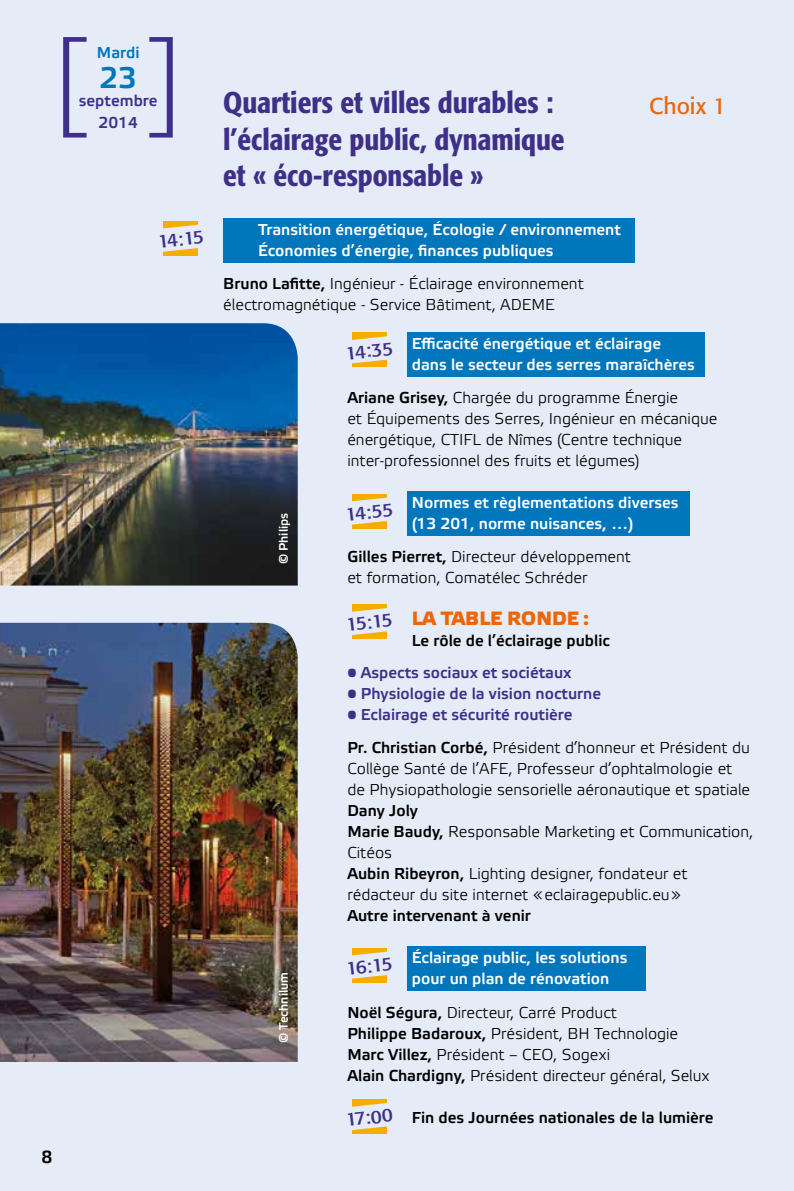
<style>
.page{position:relative;width:794px;height:1191px;background:#e5ecf8}
.page>*{position:absolute;margin:0;border:0;box-sizing:border-box;transform-origin:0 0}
.t1{font:300 125.83px "Myriad Pro";color:#3e3089;scale:1.09 1}
.t2{font:500 condensed 29.75px/36.8px "Formata";color:#3e3089}
.t3{font:700 29.75px "Elektra Light Pro";color:#0076bd}
.t4{font:22.75px "Formata";color:#ec6608}
.t5{font:condensed 19.25px "Formata";color:#3e3089;scale:1.25 1}
.t6{font:700 19.25px "Elektra Medium Pro";color:#ec6608}
.t7{font:700 17.5px "Elektra Light Pro";color:#000}
.t8{font:15.75px/21px "Elektra Light Pro";color:#000}
.t9{font:700 15.75px/21px "Elektra Light Pro";color:#fff}
.t10{font:700 15.75px "Elektra Light Pro";color:#000}
.t11{font:700 15.75px "Elektra Light Pro";color:#3e3089}
.t12{font:700 15.75px "Elektra Light Pro";color:#0076bd}
.t13{font:700 12.25px "Elektra Light Pro";color:#fff}
.s1{font-weight:700}
.s2{font-weight:700;color:#3e3089}
</style>
<div class="page">
<img style="left:0;top:623px;width:298px;height:439px">
<img style="left:0;top:323px;width:298px;height:262px">
<div style="left:407px;top:491px;width:283px;height:45px;background:#0076bd"></div>
<div style="left:407px;top:332px;width:297px;height:45px;background:#0076bd"></div>
<div style="left:407px;top:946px;width:238px;height:45px;background:#0076bd"></div>
<div style="left:223px;top:218px;width:412px;height:45px;background:#0076bd"></div>
<div style="left:163px;top:221px;width:35px;height:34px;background:#f8ac00"></div>
<svg style="left:163px;top:224px;width:35px;height:28px"></svg>
<div style="left:352px;top:332px;width:35px;height:35px;background:#f8ac00"></div>
<svg style="left:352px;top:336px;width:35px;height:28px"></svg>
<div style="left:352px;top:494px;width:35px;height:34px;background:#f8ac00"></div>
<svg style="left:352px;top:497px;width:35px;height:28px"></svg>
<div style="left:352px;top:604px;width:35px;height:35px;background:#f8ac00"></div>
<svg style="left:352px;top:608px;width:35px;height:27px"></svg>
<div style="left:352px;top:947px;width:35px;height:35px;background:#f8ac00"></div>
<svg style="left:352px;top:951px;width:35px;height:28px"></svg>
<div style="left:352px;top:1099px;width:35px;height:35px;background:#f8ac00"></div>
<svg style="left:352px;top:1103px;width:35px;height:27px"></svg>
<h1 class="t1" style="left:51px;top:12px;width:35px">[</h1>
<p class="t12" style="left:97px;top:44px;width:44px">Mardi</p>
<h2 class="t3" style="left:100px;top:62px;width:39px">23</h2>
<p class="t11" style="left:79px;top:92px;width:80px">septembre</p>
<p class="t11" style="left:98px;top:114px;width:41px">2014</p>
<p class="t5" style="left:157px;top:230px;width:38px;rotate:-6deg">14:15</p>
<p class="t7" style="left:42px;top:1147px;width:12px">8</p>
<h2 class="t2" style="left:223px;top:84px;width:343px">Quartiers et villes durables : l’éclairage public, dynamique et « éco-responsable »</h2>
<p class="t9" style="left:258px;top:219px;width:364px">Transition énergétique, Écologie / environnement<br>Économies d’énergie, finances publiques</p>
<p class="t8" style="left:223px;top:273px;width:362px"><span class="s1">Bruno Lafitte,</span> Ingénieur - Éclairage environnement électromagnétique - Service Bâtiment, ADEME</p>
<h3 class="t4" style="left:649px;top:92px;width:78px">Choix 1</h3>
<p class="t13" style="left:277px;top:564px;width:53px;rotate:-90deg">© Philips</p>
<p class="t13" style="left:277px;top:1043px;width:73px;rotate:-90deg">© Technilum</p>
<p class="t9" style="left:412px;top:333px;width:284px">Efficacité énergétique et éclairage dans le secteur des serres maraîchères</p>
<p class="t8" style="left:347px;top:388px;width:371px"><span class="s1">Ariane Grisey,</span> Chargée du programme Énergie<br>et Équipements des Serres, Ingénieur en mécanique énergétique, CTIFL de Nîmes (Centre technique inter-professionnel des fruits et légumes)</p>
<p class="t9" style="left:412px;top:493px;width:268px">Normes et règlementations diverses (13 201, norme nuisances, …)</p>
<p class="t8" style="left:347px;top:547px;width:285px"><span class="s1">Gilles Pierret,</span> Directeur développement et formation, Comatélec Schréder</p>
<p class="t6" style="left:412px;top:608px;width:179px">LA TABLE RONDE :</p>
<p class="t10" style="left:412px;top:632px;width:199px">Le rôle de l’éclairage public</p>
<p class="t11" style="left:347px;top:664px;width:226px">• Aspects sociaux et sociétaux</p>
<p class="t11" style="left:347px;top:685px;width:255px">• Physiologie de la vision nocturne</p>
<p class="t8" style="left:347px;top:698px;width:404px;line-height:33.2px"><span class="s2">• Eclairage et sécurité routière<br></span><span class="s1">Pr. Christian Corbé,</span> Président d’honneur et Président du</p>
<p class="t8" style="left:347px;top:759px;width:404px">Collège Santé de l’AFE, Professeur d’ophtalmologie et de Physiopathologie sensorielle aéronautique et spatiale</p>
<p class="t8" style="left:347px;top:801px;width:407px"><span class="s1">Dany Joly<br>Marie Baudy,</span> Responsable Marketing et Communication, Citéos<br><span class="s1">Aubin Ribeyron,</span> Lighting designer, fondateur et rédacteur du site internet «eclairagepublic.eu»</p>
<p class="t10" style="left:347px;top:907px;width:185px">Autre intervenant à venir</p>
<p class="t9" style="left:412px;top:948px;width:217px">Éclairage public, les solutions pour un plan de rénovation</p>
<p class="t8" style="left:347px;top:1002px;width:364px"><span class="s1">Noël Ségura,</span> Directeur, Carré Product<br><span class="s1">Philippe Badaroux,</span> Président, BH Technologie <span class="s1">Marc Villez,</span> Président – CEO, Sogexi<br><span class="s1">Alain Chardigny,</span> Président directeur général, Selux</p>
<p class="t10" style="left:412px;top:1108px;width:303px">Fin des Journées nationales de la lumière</p>
<p class="t5" style="left:344px;top:341px;width:40px;rotate:-6deg">14:35</p>
<p class="t5" style="left:344px;top:503px;width:40px;rotate:-6deg">14:55</p>
<p class="t5" style="left:345px;top:613px;width:38px;rotate:-6deg">15:15</p>
<p class="t5" style="left:345px;top:956px;width:38px;rotate:-6deg">16:15</p>
<p class="t5" style="left:345px;top:1108px;width:39px;rotate:-6deg">17:00</p>
</div>
